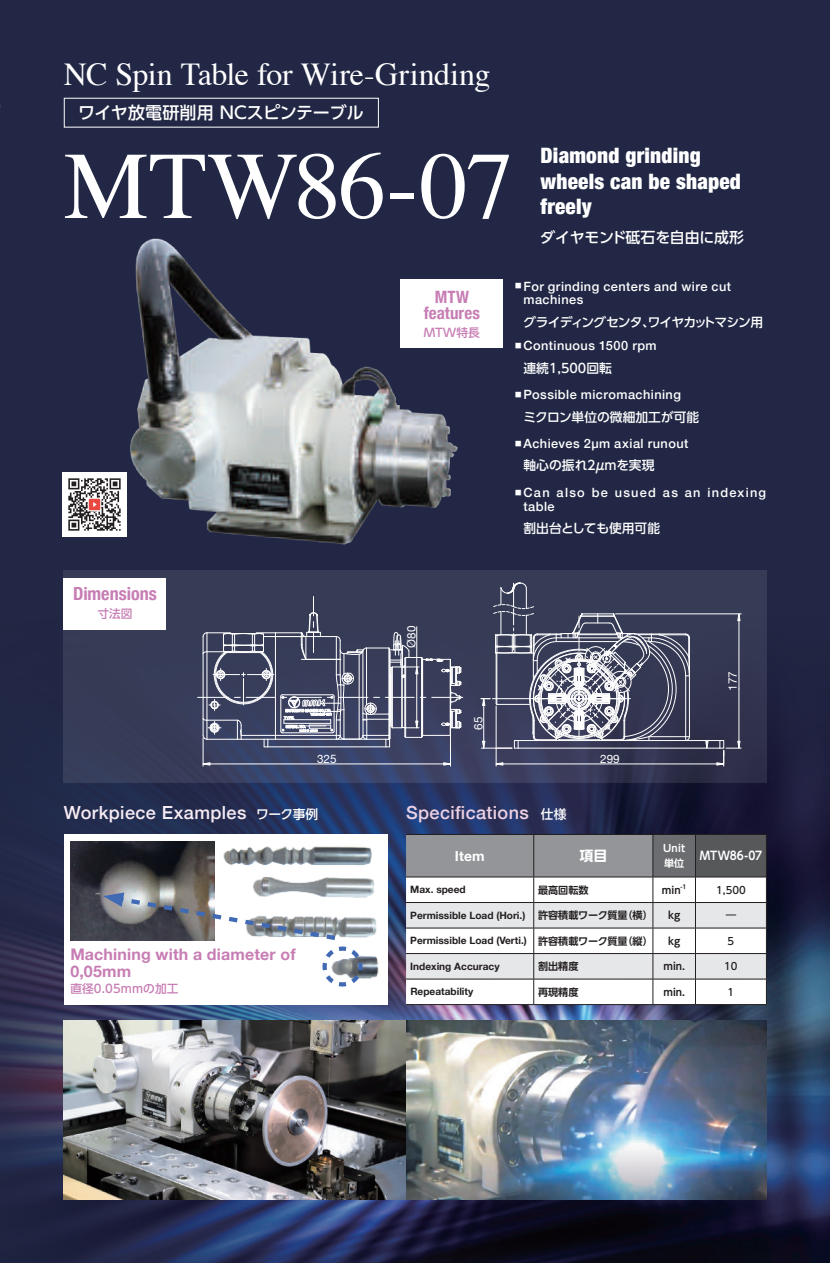
<style>
.page{position:relative;width:830px;height:1263px;background:#fff}
.page>*{position:absolute;margin:0;border:0;box-sizing:border-box;transform-origin:0 0}
.t1{font:95.7px "Times";letter-spacing:-.025em;color:#fff}
.t2{font:31.95px "Times";letter-spacing:-.015em;color:#fff}
.t3{font:900 condensed 21.3px/25.5px "Helvetica Neue";letter-spacing:.01em;color:#fff}
.t4{font:500 18px "Helvetica Neue";letter-spacing:.02em;color:#f7ecf4}
.t5{font:500 18px "Helvetica Neue";letter-spacing:.02em;color:#edd1e4}
.t6{font:700 condensed 18px "Helvetica Neue";color:#c77db4}
.t7{font:500 16.95px "UD Shin Go Pr 6 N";color:#fff}
.t8{font:700 condensed 16.95px/15.9px "Helvetica Neue";letter-spacing:.005em;color:#c77db4;text-align:center}
.t9{font:700 15.9px/17px "Helvetica Neue";letter-spacing:.01em;color:#c77db4}
.t10{font:500 14.85px "UD Shin Go Pr 6 N";letter-spacing:-.02em;color:#fff}
.t11{font:700 13.8px "Helvetica Neue";color:#fff}
.t12{font:700 13.8px "UD Shin Go Pr 6 N";color:#fff}
.t13{font:500 12.75px/13.8px "Helvetica Neue";letter-spacing:.035em;color:#fff}
.t14{font:500 12.75px/13.8px "Helvetica Neue";letter-spacing:.1em;color:#fff}
.t15{font:500 12.75px "UD Shin Go Pr 6 N";color:#fff}
.t16{font:500 12.75px "UD Shin Go Pr 6 N";letter-spacing:-.02em;color:#fff}
.t17{font:500 12.75px "UD Shin Go Pr 6 N";letter-spacing:-.065em;color:#fff}
.t18{font:500 11.7px "UD Shin Go Pr 6 N";letter-spacing:.01em;color:#c77db4}
.t19{font:11.7px "Helvetica Neue";color:#fff}
.t20{font:700 11.7px "UD Shin Go Pr 6 N De";color:#fff;scale:.91 1}
.t21{font:700 10.05px "Helvetica Neue";color:#231f20}
.t22{font:700 10.05px "UD Shin Go Pr 6 N De";color:#231f20}
.t23{font:500 10.05px "UD Shin Go Pr 6 N";color:#231f20}
.t24{font:700 10.05px/14.9px "UD Shin Go Pr 6 N De";letter-spacing:.025em;color:#fff}
.t25{font:500 10.05px "UD Shin Go Pr 6 N";color:#231f20;scale:1.5 1}
.t26{font:700 5.85px "UD Shin Go Pr 6 N De";color:#231f20}
.s1{font-family:"UD Shin Go Pr 6 N";font-size:12.75px;color:#fff}
.s2{font-family:"UD Shin Go Pr 6 N De"}
</style>
<div class="page">
<div style="left:0;top:0;width:829px;height:1263px;background:#212744"></div>
<img style="left:0;top:472px;width:829px;height:791px">
<div style="left:64px;top:834px;width:323px;height:170px;background:#fff"></div>
<img style="left:70px;top:842px;width:145px;height:98px">
<img style="left:111px;top:238px;width:378px;height:332px">
<svg style="left:63px;top:570px;width:702px;height:212px;background:#373c58"></svg>
<img style="left:223px;top:846px;width:156px;height:133px">
<div style="left:64px;top:578px;width:102px;height:51px;background:#fff"></div>
<hr style="left:518px;top:748px;width:201px;height:1px;background:#fff">
<hr style="left:518px;top:740px;width:201px;height:1px;background:#fff">
<hr style="left:197px;top:697px;width:31px;height:1px;background:#fff">
<hr style="left:431px;top:697px;width:31px;height:1px;background:#fff">
<svg style="left:202px;top:596px;width:259px;height:170px;background:#535872"></svg>
<hr style="left:495px;top:706px;width:1px;height:60px;background:#fff">
<svg style="left:495px;top:762px;width:8px;height:3px"></svg>
<hr style="left:496px;top:764px;width:227px;height:1px;background:#fff">
<svg style="left:705px;top:741px;width:3px;height:7px"></svg>
<svg style="left:480px;top:582px;width:209px;height:167px;background:#606379"></svg>
<hr style="left:615px;top:614px;width:125px;height:1px;background:#fff">
<hr style="left:738px;top:621px;width:1px;height:68px;background:#fff">
<hr style="left:738px;top:689px;width:1px;height:52px;background:#fff">
<svg style="left:737px;top:613px;width:2px;height:8px"></svg>
<svg style="left:716px;top:740px;width:24px;height:26px"></svg>
<img style="left:64px;top:1020px;width:701px;height:179px">
<svg style="left:103px;top:892px;width:261px;height:95px"></svg>
<svg style="left:406px;top:834px;width:360px;height:170px;background:#d1d2d3"></svg>
<hr style="left:406px;top:1004px;width:127px;height:1px;background:#231f20">
<hr style="left:533px;top:1004px;width:119px;height:1px;background:#231f20">
<hr style="left:652px;top:1004px;width:43px;height:1px;background:#231f20">
<hr style="left:695px;top:1004px;width:71px;height:1px;background:#231f20">
<div style="left:400px;top:280px;width:102px;height:68px;background:#fff"></div>
<img style="left:63px;top:472px;width:64px;height:64px">
<h2 class="t2" style="left:64px;top:44px;width:428px">NC Spin Table for Wire-Grinding</h2>
<h3 class="t7" style="left:78px;top:99px;width:287px">ワイヤ放電研削用 NCスピンテーブル</h3>
<h1 class="t1" style="left:64px;top:96px;width:451px">MTW86-07</h1>
<h3 class="t3" style="left:540px;top:141px;width:202px">Diamond grinding wheels can be shaped freely</h3>
<h3 class="t10" style="left:540px;top:225px;width:205px">ダイヤモンド砥石を自由に成形</h3>
<h3 class="t6" style="left:73px;top:579px;width:85px">Dimensions</h3>
<p class="t18" style="left:97px;top:604px;width:37px">寸法図</p>
<h3 class="t8" style="left:423px;top:288px;width:58px">MTW features</h3>
<p class="t18" style="left:423px;top:323px;width:58px">MTW特長</p>
<p class="t13" style="left:523px;top:278px;width:209px;text-indent:-9px"><sup>■</sup> For grinding centers and wire cut machines</p>
<p class="t17" style="left:523px;top:312px;width:241px">グライディングセンタ、ワイヤカットマシン用</p>
<p class="t13" style="left:514px;top:338px;width:143px"><sup>■</sup> Continuous 1500 rpm</p>
<p class="t15" style="left:523px;top:357px;width:90px">連続1,500回転</p>
<p class="t13" style="left:514px;top:386px;width:167px"><sup>■</sup> Possible micromachining</p>
<p class="t15" style="left:523px;top:406px;width:177px">ミクロン単位の微細加工が可能</p>
<p class="t13" style="left:514px;top:435px;width:175px"><sup>■</sup> Achieves 2μm axial runout</p>
<p class="t16" style="left:523px;top:455px;width:132px">軸心の振れ2μｍを実現</p>
<p class="t14" style="left:523px;top:484px;width:244px;text-indent:-9px"><sup>■</sup> Can also be usued as an indexing table</p>
<p class="t16" style="left:523px;top:518px;width:138px">割出台としても使用可能</p>
<p class="t19" style="left:402px;top:648px;width:23px;rotate:-90deg">Ø80</p>
<p class="t19" style="left:469px;top:730px;width:15px;rotate:-90deg">65</p>
<p class="t19" style="left:723px;top:691px;width:21px;rotate:-90deg">177</p>
<p class="t19" style="left:317px;top:750px;width:21px">325</p>
<p class="t19" style="left:600px;top:750px;width:21px">299</p>
<h3 class="t4" style="left:64px;top:798px;width:256px">Workpiece Examples <span class="s1">ワーク事例</span></h3>
<h3 class="t5" style="left:406px;top:798px;width:162px">Specifications <span class="s1">仕様</span></h3>
<h3 class="t9" style="left:70px;top:946px;width:227px">Machining with a diameter of<br>0,05mm</h3>
<p class="t18" style="left:70px;top:978px;width:110px">直径0.05mmの加工</p>
<h3 class="t11" style="left:455px;top:845px;width:31px">Item</h3>
<h3 class="t12" style="left:579px;top:844px;width:29px">項目</h3>
<p class="t24" style="left:662px;top:841px;width:24px">Unit単位</p>
<p class="t20" style="left:699px;top:846px;width:70px">MTW86-07</p>
<p class="t21" style="left:410px;top:882px;width:57px">Max. speed</p>
<p class="t22" style="left:537px;top:882px;width:52px">最高回転数</p>
<p class="t22" style="left:661px;top:882px;width:20px">min</p>
<p class="t26" style="left:680px;top:882px;width:7px">-1</p>
<p class="t23" style="left:715px;top:882px;width:31px">1,500</p>
<p class="t21" style="left:410px;top:907px;width:244px">Permissible Load (Hori.) <span class="s2">許容積載ワーク質量（横）</span></p>
<p class="t22" style="left:667px;top:907px;width:14px">kg</p>
<p class="t25" style="left:723px;top:907px;width:12px">−</p>
<p class="t21" style="left:410px;top:933px;width:244px">Permissible Load (Verti.) <span class="s2">許容積載ワーク質量（縦）</span></p>
<p class="t22" style="left:667px;top:933px;width:14px">kg</p>
<p class="t23" style="left:727px;top:933px;width:8px">5</p>
<p class="t21" style="left:410px;top:958px;width:91px">Indexing Accuracy</p>
<p class="t22" style="left:537px;top:958px;width:42px">割出精度</p>
<p class="t22" style="left:663px;top:958px;width:23px">min.</p>
<p class="t23" style="left:724px;top:958px;width:15px">10</p>
<p class="t21" style="left:410px;top:984px;width:64px">Repeatability</p>
<p class="t22" style="left:537px;top:984px;width:42px">再現精度</p>
<p class="t22" style="left:663px;top:984px;width:23px">min.</p>
<p class="t23" style="left:727px;top:984px;width:8px">1</p>
</div>
